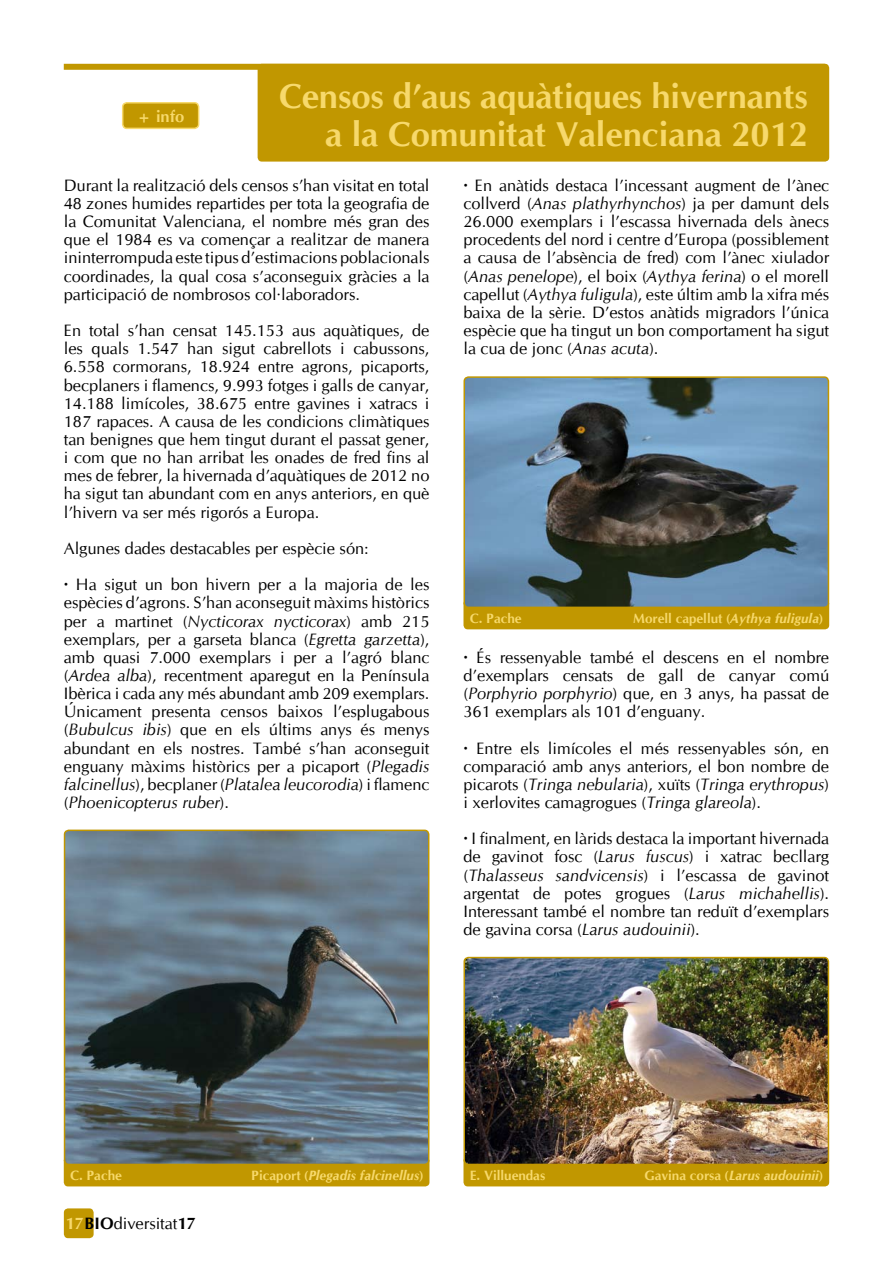
<style>
.page{position:relative;width:893px;height:1263px;background:#fff}
.page>*{position:absolute;margin:0;border:0;box-sizing:border-box;transform-origin:0 0}
.t1{font:700 34.5px/38px "CG Omega";color:#f7d96c;text-align:right}
.t2{font:16.5px/18.1px "CG Omega";color:#000;text-align:justify}
.t3{font:700 16.5px "CG Omega";color:#f7d96c}
.t4{font:700 13.5px "CG Omega";color:#f7d96c}
.t5{font:italic 700 13.5px "CG Omega";color:#f7d96c}
.s1{font-weight:700}
.s2{font-style:italic}
.s3{font-style:normal}
.s4{font-weight:700;color:#f7d96c}
</style>
<div class="page">
<div style="left:258px;top:64px;width:571px;height:98px;background:#c19700;border-radius:4px"></div>
<div style="left:64px;top:1208px;width:30px;height:30px;background:#c19700;border-radius:4px"></div>
<div style="left:64px;top:64px;width:761px;height:6px;background:#c19700"></div>
<div style="left:123px;top:103px;width:76px;height:25px;background:#c19700;border-radius:4px"></div>
<div style="left:122px;top:102px;width:77px;height:27px;border:2px solid #f7d96c;border-radius:4px"></div>
<div style="left:64px;top:1157px;width:365px;height:29px;background:#c19700;border-radius:4px"></div>
<div style="left:463px;top:600px;width:366px;height:29px;background:#c19700;border-radius:4px"></div>
<div style="left:463px;top:1157px;width:366px;height:29px;background:#c19700;border-radius:4px"></div>
<img style="left:67px;top:832px;width:359px;height:330px">
<div style="left:64px;top:829px;width:365px;height:336px;border:2px solid #c19700;border-radius:4px"></div>
<img style="left:466px;top:379px;width:360px;height:226px">
<div style="left:463px;top:376px;width:366px;height:232px;border:2px solid #c19700;border-radius:4px"></div>
<img style="left:466px;top:957px;width:362px;height:205px">
<div style="left:463px;top:957px;width:366px;height:208px;border:2px solid #c19700;border-radius:4px"></div>
<p class="t3" style="left:137px;top:106px;width:49px">+ info</p>
<h1 class="t1" style="left:279px;top:78px;width:530px">Censos d’aus aquàtiques hivernants a la Comunitat Valenciana 2012</h1>
<p class="t2" style="left:64px;top:176px;width:367px">Durant la realització dels censos s’han visitat en total 48 zones humides repartides per tota la geografia de la Comunitat Valenciana, el nombre més gran des que el 1984 es va començar a realitzar de manera ininterrompuda este tipus d’estimacions poblacionals coordinades, la qual cosa s’aconseguix gràcies a la participació de nombrosos col·laboradors.</p>
<p class="t2" style="left:64px;top:322px;width:367px">En total s’han censat 145.153 aus aquàtiques, de les quals 1.547 han sigut cabrellots i cabussons, 6.558 cormorans, 18.924 entre agrons, picaports, becplaners i flamencs, 9.993 fotges i galls de canyar, 14.188 limícoles, 38.675 entre gavines i xatracs i 187 rapaces. A causa de les condicions climàtiques tan benignes que hem tingut durant el passat gener, i com que no han arribat les onades de fred fins al mes de febrer, la hivernada d’aquàtiques de 2012 no ha sigut tan abundant com en anys anteriors, en què l’hivern va ser més rigorós a Europa.</p>
<p class="t2" style="left:64px;top:530px;width:367px;line-height:36.3px">Algunes dades destacables per espècie són:<br><span class="s1">·</span> Ha sigut un bon hivern per a la majoria de les</p>
<p class="t2" style="left:64px;top:594px;width:367px">espècies d’agrons. S’han aconseguit màxims històrics per a martinet (<span class="s2">Nycticorax nycticorax</span>) amb 215 exemplars, per a garseta blanca (<span class="s2">Egretta garzetta</span>), amb quasi 7.000 exemplars i per a l’agró blanc (<span class="s2">Ardea alba</span>), recentment aparegut en la Península Ibèrica i cada any més abundant amb 209 exemplars.<br>Únicament presenta censos baixos l’esplugabous (<span class="s2">Bubulcus ibis</span>) que en els últims anys és menys abundant en els nostres. També s’han aconseguit enguany màxims històrics per a picaport (<span class="s2">Plegadis falcinellus</span>), becplaner (<span class="s2">Platalea leucorodia</span>) i flamenc (<span class="s2">Phoenicopterus ruber</span>).</p>
<p class="t2" style="left:463px;top:176px;width:367px"><span class="s1">·</span> En anàtids destaca l’incessant augment de l’ànec collverd (<span class="s2">Anas plathyrhynchos</span>) ja per damunt dels 26.000 exemplars i l’escassa hivernada dels ànecs procedents del nord i centre d’Europa (possiblement a causa de l’absència de fred) com l’ànec xiulador (<span class="s2">Anas penelope</span>), el boix (<span class="s2">Aythya ferina</span>) o el morell capellut (<span class="s2">Aythya fuligula</span>), este últim amb la xifra més baixa de la sèrie. D’estos anàtids migradors l’única espècie que ha tingut un bon comportament ha sigut la cua de jonc (<span class="s2">Anas acuta</span>).</p>
<p class="t4" style="left:470px;top:610px;width:53px">C. Pache</p>
<p class="t4" style="left:633px;top:610px;width:191px">Morell capellut (<span class="s2">Aythya fuligula</span>)</p>
<p class="t2" style="left:463px;top:648px;width:367px"><span class="s1">·</span> És ressenyable també el descens en el nombre d’exemplars censats de gall de canyar comú (<span class="s2">Porphyrio porphyrio</span>) que, en 3 anys, ha passat de 361 exemplars als 101 d’enguany.</p>
<p class="t2" style="left:463px;top:739px;width:367px"><span class="s1">·</span> Entre els limícoles el més ressenyables són, en comparació amb anys anteriors, el bon nombre de picarots (<span class="s2">Tringa nebularia</span>), xuïts (<span class="s2">Tringa erythropus</span>) i xerlovites camagrogues (<span class="s2">Tringa glareola</span>).</p>
<p class="t2" style="left:463px;top:830px;width:367px"><span class="s1">·</span> I finalment, en làrids destaca la important hivernada de gavinot fosc (<span class="s2">Larus fuscus</span>) i xatrac becllarg (<span class="s2">Thalasseus sandvicensis</span>) i l’escassa de gavinot argentat de potes grogues (<span class="s2">Larus michahellis</span>).<br>Interessant també el nombre tan reduït d’exemplars de gavina corsa (<span class="s2">Larus audouinii</span>).</p>
<p class="t4" style="left:70px;top:1167px;width:53px">C. Pache</p>
<p class="t4" style="left:470px;top:1167px;width:77px">E. Villuendas</p>
<p class="t5" style="left:644px;top:1167px;width:180px"><span class="s3">Gavina corsa (</span>Larus audouinii<span class="s3">)</span></p>
<p class="t5" style="left:251px;top:1167px;width:173px"><span class="s3">Picaport (</span>Plegadis falcinellus<span class="s3">)</span></p>
<p class="t2" style="left:65px;top:1214px;width:132px"><span class="s4">17</span><span class="s1">BIO</span>diversitat<span class="s1">17</span></p>
</div>
